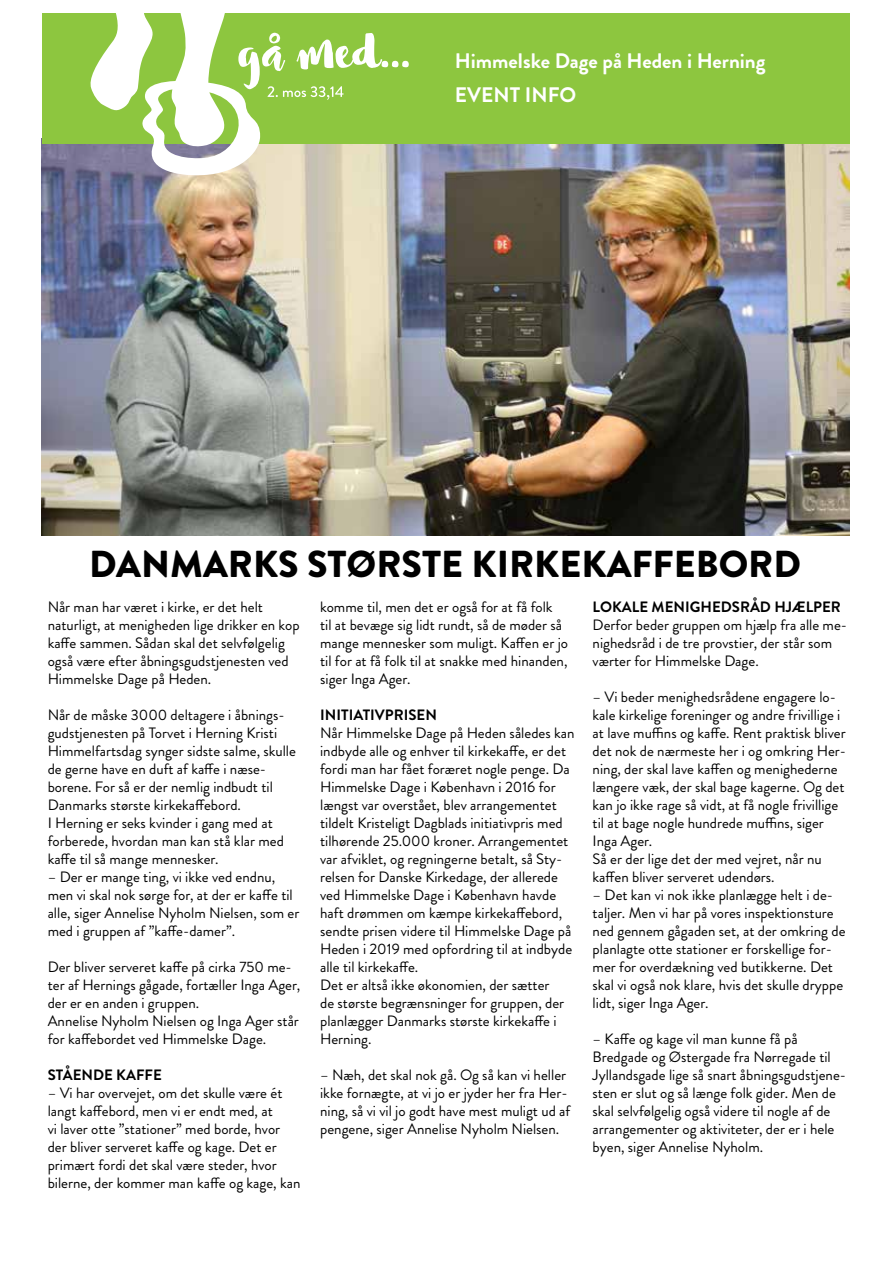
<style>
.page{position:relative;width:893px;height:1263px;background:#fff}
.page>*{position:absolute;margin:0;border:0;box-sizing:border-box;transform-origin:0 0}
.t1{font:900 37.5px "Brandon Grotesque";color:#000}
.t2{font:700 21px/34.5px "Brandon Grotesque";color:#fff}
.t3{font:15px/18px "Brandon Grotesque";color:#000}
.t4{font:700 15px "Brandon Grotesque";color:#000}
</style>
<div class="page">
<img style="left:42px;top:143px;width:808px;height:393px">
<div style="left:42px;top:13px;width:808px;height:130px;background:#8dc63f"></div>
<svg style="left:88px;top:13px;width:321px;height:164px"></svg>
<h2 class="t2" style="left:455px;top:43px;width:312px">Himmelske Dage på Heden i Herning<br>EVENT INFO</h2>
<h1 class="t1" style="left:89px;top:538px;width:713px">DANMARKS STØRSTE KIRKEKAFFEBORD</h1>
<p class="t3" style="left:48px;top:598px;width:254px">Når man har været i kirke, er det helt naturligt, at menigheden lige drikker en kop kaffe sammen. Sådan skal det selvfølgelig også være efter åbningsgudstjenesten ved Himmelske Dage på Heden.</p>
<p class="t3" style="left:48px;top:706px;width:250px">Når de måske 3000 deltagere i åbnings&shy;gudstjenesten på Torvet i Herning Kristi Himmelfartsdag synger sidste salme, skulle de gerne have en duft af kaffe i næse&shy;borene. For så er der nemlig indbudt til Danmarks største kirkekaffebord.<br>I Herning er seks kvinder i gang med at forberede, hvordan man kan stå klar med kaffe til så mange mennesker.</p>
<p class="t3" style="left:48px;top:868px;width:253px">– Der er mange ting, vi ikke ved endnu, men vi skal nok sørge for, at der er kaffe til alle, siger Annelise Nyholm Nielsen, som er med i gruppen af ”kaffe-damer”.</p>
<p class="t3" style="left:48px;top:958px;width:254px">Der bliver serveret kaffe på cirka 750 me&shy;ter af Hernings gågade, fortæller Inga Ager, der er en anden i gruppen.<br>Annelise Nyholm Nielsen og Inga Ager står for kaffebordet ved Himmelske Dage.</p>
<p class="t4" style="left:48px;top:1065px;width:116px">STÅENDE KAFFE</p>
<p class="t3" style="left:48px;top:1084px;width:254px">– Vi har overvejet, om det skulle være ét langt kaffebord, men vi er endt med, at<br>vi laver otte ”stationer” med borde, hvor der bliver serveret kaffe og kage. Det er primært fordi det skal være steder, hvor bilerne, der kommer man kaffe og kage, kan</p>
<p class="t3" style="left:320px;top:598px;width:249px">komme til, men det er også for at få folk<br>til at bevæge sig lidt rundt, så de møder så mange mennesker som muligt. Kaffen er jo til for at få folk til at snakke med hinanden, siger Inga Ager.</p>
<p class="t4" style="left:320px;top:705px;width:118px">INITIATIVPRISEN</p>
<p class="t3" style="left:320px;top:724px;width:256px">Når Himmelske Dage på Heden således kan indbyde alle og enhver til kirkekaffe, er det fordi man har fået foræret nogle penge. Da Himmelske Dage i København i 2016 for længst var overstået, blev arrangementet tildelt Kristeligt Dagblads initiativpris med tilhørende 25.000 kroner. Arrangementet var afviklet, og regningerne betalt, så Sty&shy;relsen for Danske Kirkedage, der allerede ved Himmelske Dage i København havde haft drømmen om kæmpe kirkekaffebord, sendte prisen videre til Himmelske Dage på Heden i 2019 med opfordring til at indbyde alle til kirkekaffe.<br>Det er altså ikke økonomien, der sætter<br>de største begrænsninger for gruppen, der planlægger Danmarks største kirkekaffe i Herning.</p>
<p class="t3" style="left:320px;top:1066px;width:252px">– Næh, det skal nok gå. Og så kan vi heller ikke fornægte, at vi jo er jyder her fra Her&shy;ning, så vi vil jo godt have mest muligt ud af pengene, siger Annelise Nyholm Nielsen.</p>
<p class="t4" style="left:593px;top:597px;width:250px">LOKALE MENIGHEDSRÅD HJÆLPER</p>
<p class="t3" style="left:593px;top:616px;width:256px">Derfor beder gruppen om hjælp fra alle me&shy;nighedsråd i de tre provstier, der står som værter for Himmelske Dage.</p>
<p class="t3" style="left:593px;top:688px;width:255px">– Vi beder menighedsrådene engagere lo&shy;kale kirkelige foreninger og andre frivillige i at lave muffins og kaffe. Rent praktisk bliver det nok de nærmeste her i og omkring Her&shy;ning, der skal lave kaffen og menighederne længere væk, der skal bage kagerne. Og det kan jo ikke rage så vidt, at få nogle frivillige til at bage nogle hundrede muffins, siger Inga Ager.<br>Så er der lige det der med vejret, når nu kaffen bliver serveret udendørs.</p>
<p class="t3" style="left:593px;top:886px;width:254px">– Det kan vi nok ikke planlægge helt i de&shy;taljer. Men vi har på vores inspektionsture ned gennem gågaden set, at der omkring de planlagte otte stationer er forskellige for&shy;mer for overdækning ved butikkerne. Det skal vi også nok klare, hvis det skulle dryppe lidt, siger Inga Ager.</p>
<p class="t3" style="left:593px;top:1030px;width:255px">– Kaffe og kage vil man kunne få på Bredgade og Østergade fra Nørregade til Jyllandsgade lige så snart åbningsgudstjene&shy;sten er slut og så længe folk gider. Men de skal selvfølgelig også videre til nogle af de arrangementer og aktiviteter, der er i hele byen, siger Annelise Nyholm.</p>
</div>
